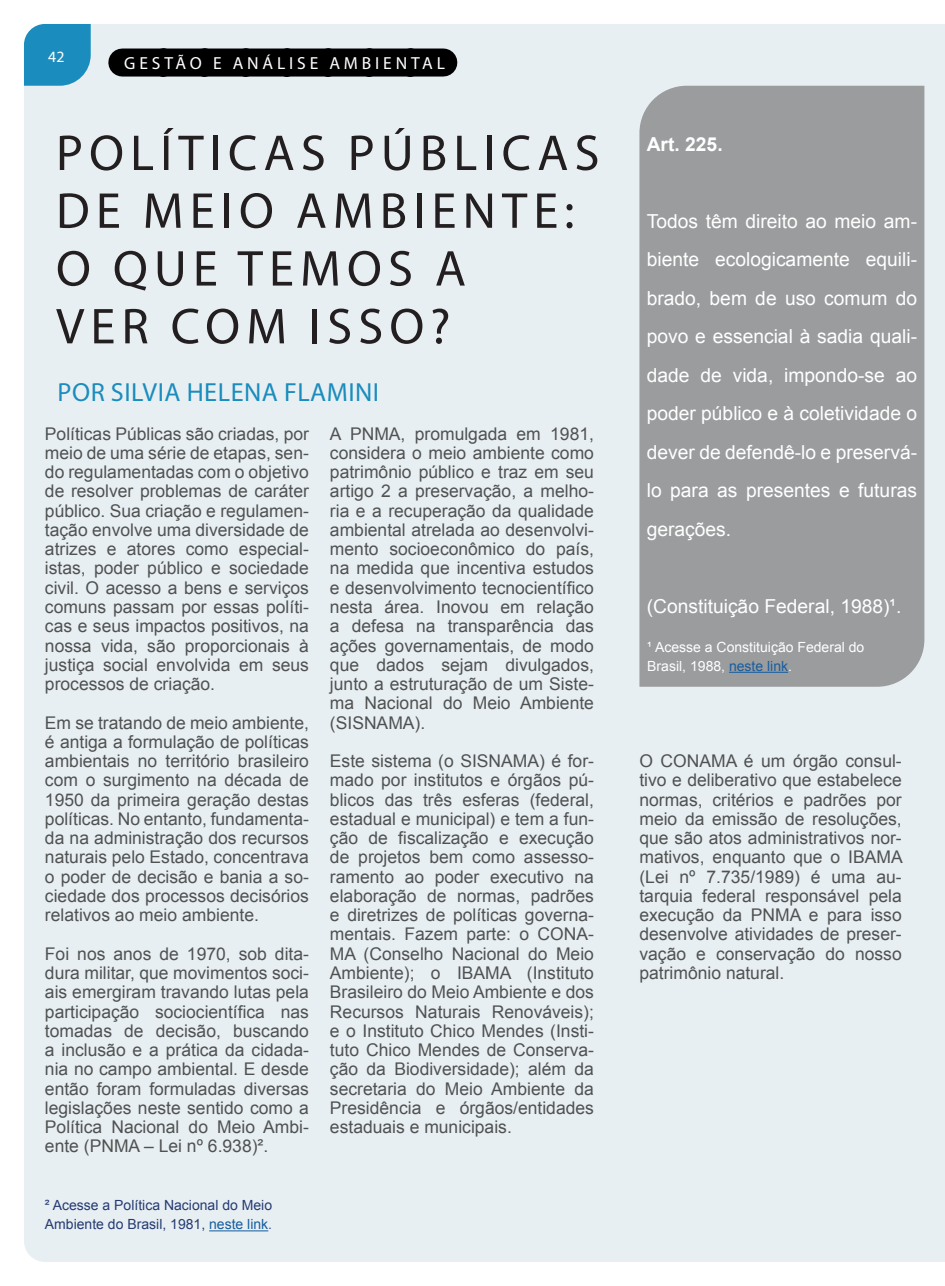
<style>
.page{position:relative;width:945px;height:1286px;background:#fff}
.page>*{position:absolute;margin:0;border:0;box-sizing:border-box;transform-origin:0 0}
.Heading_Master_copy{font:50.75px/57.8px "Myriad Pro";letter-spacing:.12em;color:#231f20}
.Intro_heading__2{font:26.25px "Myriad Pro";letter-spacing:.02em;color:#1a8cbd}
.Normal_text_small_8p{font:19.25px/38.5px "Arial";color:#fff;text-align:justify}
.Normal_text_small_8p-2{font:700 19.25px "Arial";color:#fff}
.Normal_text{font:17.5px/19.2px "Arial";color:#505252;text-align:justify}
.Normal_text_small_8p-3{font:17.5px/19.2px "Arial";color:#505252;text-align:justify}
.Header_Master_page_b{font:17.5px "Myriad Pro";letter-spacing:.22em;color:#fff}
.t1{font:15.75px "Myriad Pro";color:#fff}
.Normal_text_small_8p-4{font:14px/19.2px "Arial";color:#243b73}
.Normal_text_small_8p-5{font:14px "Arial";color:#fff}
.s1{color:#175d9e}
.s2{color:#3e519d}
</style>
<div class="page">
<div style="left:24px;top:24px;width:921px;height:1237px;background:#e8eff2"></div>
<div style="left:639px;top:86px;width:285px;height:600px;background:#9a9c9e"></div>
<hr style="left:729px;top:671px;width:59px;height:1px;background:#175d9e">
<hr style="left:209px;top:1230px;width:59px;height:1px;background:#175d9e">
<svg style="left:24px;top:24px;width:67px;height:62px;background:#2b94c1"></svg>
<div style="left:122px;top:48px;width:321px;height:28px;background:#000001"></div>
<p class="t1" style="left:48px;top:47px;width:18px">42</p>
<p class="Header_Master_page_b" style="left:124px;top:52px;width:322px">GESTÃO E ANÁLISE AMBIENTAL</p>
<p class="Heading_Master_copy" style="left:56px;top:123px;width:545px">POLÍTICAS PÚBLICAS<br>DE MEIO AMBIENTE:<br>O QUE TEMOS A<br>VER COM ISSO?</p>
<p class="Intro_heading__2" style="left:58px;top:376px;width:323px">POR SILVIA HELENA FLAMINI</p>
<p class="Normal_text" style="left:45px;top:424px;width:266px">Políticas Públicas são criadas, por meio de uma série de etapas, sen&shy;do regulamentadas com o objetivo de resolver problemas de caráter público. Sua criação e regulamen&shy;tação envolve uma diversidade de atrizes e atores como especial&shy;istas, poder público e sociedade civil. O acesso a bens e serviços comuns passam por essas políti&shy;cas e seus impactos positivos, na nossa vida, são proporcionais à justiça social envolvida em seus processos de criação.</p>
<p class="Normal_text" style="left:45px;top:713px;width:266px">Em se tratando de meio ambiente, é antiga a formulação de políticas ambientais no território brasileiro com o surgimento na década de 1950 da primeira geração destas políticas. No entanto, fundamenta&shy;da na administração dos recursos naturais pelo Estado, concentrava o poder de decisão e bania a so&shy;ciedade dos processos decisórios relativos ao meio ambiente.</p>
<p class="Normal_text" style="left:45px;top:944px;width:266px">Foi nos anos de 1970, sob dita&shy;dura militar, que movimentos soci&shy;ais emergiram travando lutas pela participação sociocientífica nas tomadas de decisão, buscando a inclusão e a prática da cidada&shy;nia no campo ambiental. E desde então foram formuladas diversas legislações neste sentido como a Política Nacional do Meio Ambi&shy;ente (PNMA – Lei nº 6.938)².</p>
<p class="Normal_text" style="left:330px;top:424px;width:266px">A PNMA, promulgada em 1981, considera o meio ambiente como patrimônio público e traz em seu artigo 2 a preservação, a melho&shy;ria e a recuperação da qualidade ambiental atrelada ao desenvolvi&shy;mento socioeconômico do país, na medida que incentiva estudos e desenvolvimento tecnocientífico nesta área. Inovou em relação a defesa na transparência das ações governamentais, de modo que dados sejam divulgados, junto a estruturação de um Siste&shy;ma Nacional do Meio Ambiente (SISNAMA).</p>
<p class="Normal_text_small_8p-3" style="left:330px;top:751px;width:266px">Este sistema (o SISNAMA) é for&shy;mado por institutos e órgãos pú&shy;blicos das três esferas (federal, estadual e municipal) e tem a fun&shy;ção de fiscalização e execução de projetos bem como assesso&shy;ramento ao poder executivo na elaboração de normas, padrões e diretrizes de políticas governa&shy;mentais. Fazem parte: o CONA-MA (Conselho Nacional do Meio Ambiente); o IBAMA (Instituto Brasileiro do Meio Ambiente e dos Recursos Naturais Renováveis); e o Instituto Chico Mendes (Insti&shy;tuto Chico Mendes de Conserva&shy;ção da Biodiversidade); além da secretaria do Meio Ambiente da Presidência e órgãos/entidades estaduais e municipais.</p>
<p class="Normal_text_small_8p-4" style="left:45px;top:1195px;width:229px">² Acesse a Política Nacional do Meio<br>Ambiente do Brasil, 1981, <span class="s1">neste link</span><span class="s2">.</span></p>
<p class="Normal_text_small_8p-2" style="left:647px;top:131px;width:77px">Art. 225.</p>
<p class="Normal_text_small_8p" style="left:647px;top:202px;width:272px">Todos têm direito ao meio am&shy;biente ecologicamente equili&shy;brado, bem de uso comum do povo e essencial à sadia quali&shy;dade de vida, impondo-se ao poder público e à coletividade o dever de defendê-lo e preservá&shy;lo para as presentes e futuras gerações.</p>
<p class="Normal_text_small_8p" style="left:647px;top:587px;width:256px">(Constituição Federal, 1988)¹.</p>
<p class="Normal_text_small_8p-5" style="left:647px;top:637px;width:219px">¹ Acesse a Constituição Federal do</p>
<p class="Normal_text_small_8p-5" style="left:647px;top:656px;width:146px">Brasil, 1988, <span class="s1">neste link</span>.</p>
<p class="Normal_text_small_8p-3" style="left:639px;top:751px;width:265px">O CONAMA é um órgão consul&shy;tivo e deliberativo que estabelece normas, critérios e padrões por meio da emissão de resoluções, que são atos administrativos nor&shy;mativos, enquanto que o IBAMA (Lei nº 7.735/1989) é uma au&shy;tarquia federal responsável pela execução da PNMA e para isso desenvolve atividades de preser&shy;vação e conservação do nosso patrimônio natural.</p>
</div>
